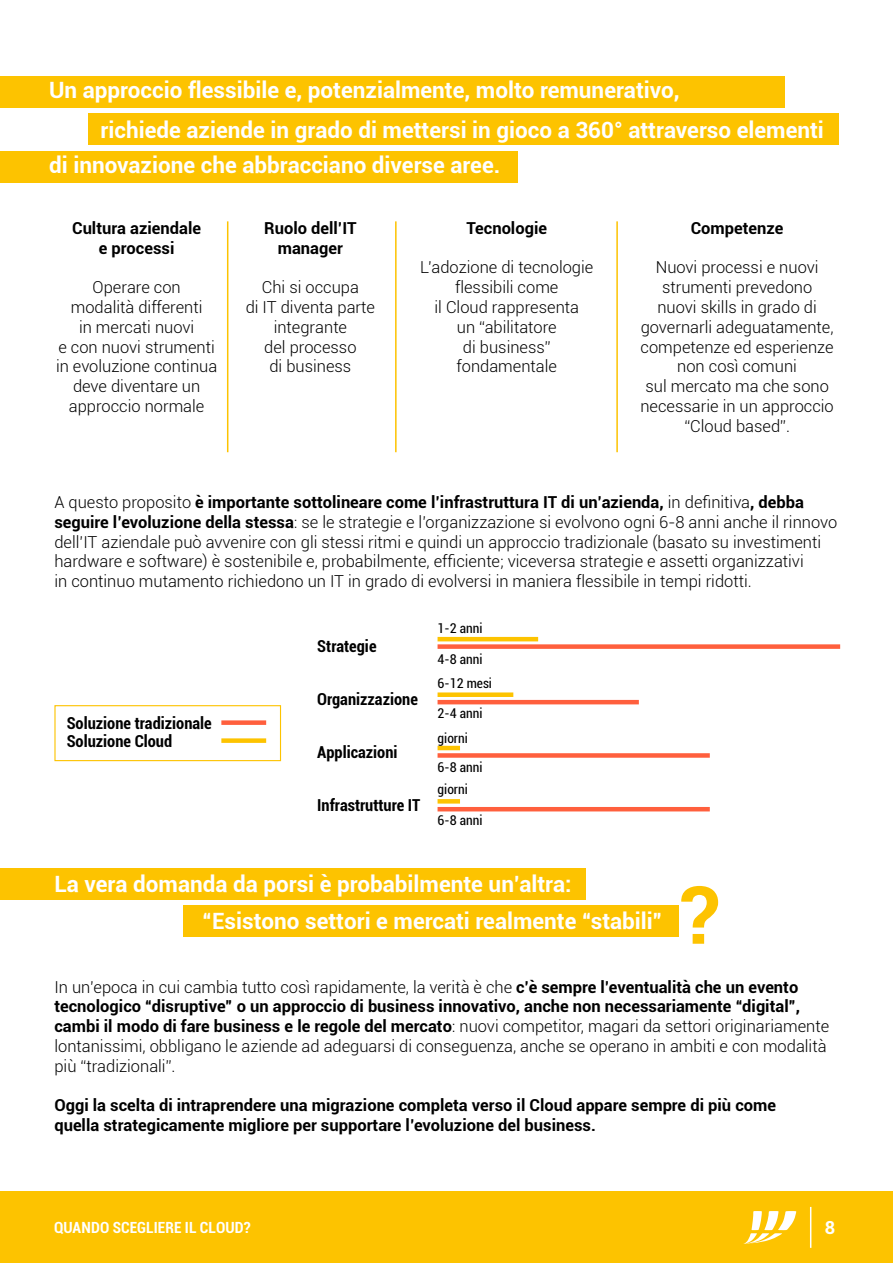
<style>
.page{position:relative;width:893px;height:1263px;background:#fff}
.page>*{position:absolute;margin:0;border:0;box-sizing:border-box;transform-origin:0 0}
.t1{font:700 22.5px/36.9px "Roboto";color:#fff}
.t2{font:700 18px "Roboto";color:#fff}
.t3{font:300 16.5px/19.8px "Roboto";color:#000;text-align:center}
.t4{font:700 16.5px/19.8px "Roboto";color:#000;text-align:center}
.t5{font:700 condensed 16.5px "Roboto";color:#000}
.t6{font:700 condensed 15.45px "Roboto";letter-spacing:.005em;color:#fff}
.t7{font:condensed 13.5px "Roboto";color:#000}
.s1{font-weight:700}
</style>
<div class="page">
<div style="left:0;top:76px;width:784px;height:31px;background:#fdc300"></div>
<div style="left:0;top:868px;width:585px;height:31px;background:#fdc300"></div>
<div style="left:183px;top:905px;width:495px;height:31px;background:#fdc300"></div>
<div style="left:0;top:151px;width:517px;height:31px;background:#fdc300"></div>
<div style="left:89px;top:114px;width:750px;height:31px;background:#fdc300"></div>
<svg style="left:681px;top:886px;width:37px;height:58px"></svg>
<hr style="left:227px;top:221px;width:1px;height:231px;background:#fdc300">
<hr style="left:395px;top:221px;width:2px;height:231px;background:#fdc300">
<hr style="left:616px;top:221px;width:2px;height:231px;background:#fdc300">
<hr style="left:438px;top:637px;width:100px;height:4px;background:#fdc300">
<hr style="left:438px;top:746px;width:22px;height:4px;background:#fdc300">
<svg style="left:438px;top:799px;width:22px;height:4px"></svg>
<div style="left:438px;top:644px;width:402px;height:5px;background:#ff5f3d"></div>
<hr style="left:438px;top:700px;width:201px;height:4px;background:#ff5f3d">
<div style="left:438px;top:753px;width:272px;height:5px;background:#ff5f3d"></div>
<hr style="left:438px;top:807px;width:272px;height:4px;background:#ff5f3d">
<div style="left:438px;top:692px;width:75px;height:5px;background:#fdc300"></div>
<div style="left:221px;top:720px;width:45px;height:5px;background:#ff5f3d"></div>
<div style="left:221px;top:738px;width:45px;height:5px;background:#fdc300"></div>
<div style="left:54px;top:705px;width:227px;height:56px;border:1px solid #fdc300"></div>
<div style="left:0;top:1192px;width:893px;height:71px;background:#fdc300"></div>
<svg style="left:743px;top:1211px;width:53px;height:33px"></svg>
<hr style="left:810px;top:1207px;width:1px;height:41px;background:#fff">
<h1 class="t1" style="left:49px;top:71px;width:632px">Un approccio flessibile e, potenzialmente, molto remunerativo,</h1>
<h1 class="t1" style="left:101px;top:110px;width:725px">richiede aziende in grado di mettersi in gioco a 360° attraverso elementi</h1>
<h1 class="t1" style="left:49px;top:146px;width:453px">di innovazione che abbracciano diverse aree.</h1>
<p class="t4" style="left:72px;top:217px;width:130px">Cultura aziendale e processi</p>
<p class="t3" style="left:56px;top:277px;width:163px">Operare con<br>modalità differenti<br>in mercati nuovi<br>e con nuovi strumenti in evoluzione continua deve diventare un approccio normale</p>
<p class="t4" style="left:264px;top:217px;width:94px">Ruolo dell’IT manager</p>
<p class="t3" style="left:246px;top:277px;width:131px">Chi si occupa<br>di IT diventa parte integrante<br>del processo<br>di business</p>
<p class="t4" style="left:466px;top:217px;width:82px">Tecnologie</p>
<p class="t3" style="left:420px;top:257px;width:175px">L’adozione di tecnologie flessibili come<br>il Cloud rappresenta<br>un “abilitatore<br>di business” fondamentale</p>
<p class="t4" style="left:691px;top:217px;width:94px">Competenze</p>
<p class="t3" style="left:640px;top:257px;width:195px">Nuovi processi e nuovi strumenti prevedono nuovi skills in grado di governarli adeguatamente, competenze ed esperienze non così comuni<br>sul mercato ma che sono necessarie in un approccio “Cloud based”.</p>
<p class="t3" style="left:54px;top:492px;width:784px;text-align:left">A questo proposito <span class="s1">è importante sottolineare come l’infrastruttura IT di un’azienda,</span> in definitiva<span class="s1">, debba seguire l’evoluzione della stessa</span>: se le strategie e l’organizzazione si evolvono ogni 6-8 anni anche il rinnovo dell’IT aziendale può avvenire con gli stessi ritmi e quindi un approccio tradizionale (basato su investimenti hardware e software) è sostenibile e, probabilmente, efficiente; viceversa strategie e assetti organizzativi<br>in continuo mutamento richiedono un IT in grado di evolversi in maniera flessibile in tempi ridotti.</p>
<p class="t5" style="left:67px;top:711px;width:147px">Soluzione tradizionale</p>
<p class="t5" style="left:67px;top:729px;width:107px">Soluzione Cloud</p>
<p class="t5" style="left:317px;top:634px;width:61px">Strategie</p>
<p class="t5" style="left:317px;top:687px;width:102px">Organizzazione</p>
<p class="t5" style="left:317px;top:741px;width:82px">Applicazioni</p>
<p class="t5" style="left:317px;top:794px;width:104px">Infrastrutture IT</p>
<p class="t7" style="left:438px;top:619px;width:46px">1-2 anni</p>
<p class="t7" style="left:438px;top:650px;width:46px">4-8 anni</p>
<p class="t7" style="left:438px;top:674px;width:56px">6-12 mesi</p>
<p class="t7" style="left:438px;top:704px;width:46px">2-4 anni</p>
<p class="t7" style="left:438px;top:729px;width:32px">giorni</p>
<p class="t7" style="left:438px;top:780px;width:32px">giorni</p>
<p class="t7" style="left:438px;top:758px;width:46px">6-8 anni</p>
<p class="t7" style="left:438px;top:811px;width:46px">6-8 anni</p>
<h1 class="t1" style="left:202px;top:865px;width:462px;text-indent:-148px">La vera domanda da porsi è probabilmente un’altra: “Esistono settori e mercati realmente “stabili”</h1>
<p class="t3" style="left:54px;top:976px;width:776px;text-align:left">In un’epoca in cui cambia tutto così rapidamente, la verità è che <span class="s1">c’è sempre l’eventualità che un evento tecnologico “disruptive” o un approccio di business innovativo, anche non necessariamente “digital”, cambi il modo di fare business e le regole del mercato</span>: nuovi competitor, magari da settori originariamente lontanissimi, obbligano le aziende ad adeguarsi di conseguenza, anche se operano in ambiti e con modalità più “tradizionali”.</p>
<p class="t4" style="left:54px;top:1095px;width:723px;text-align:left">Oggi la scelta di intraprendere una migrazione completa verso il Cloud appare sempre di più come quella strategicamente migliore per supportare l’evoluzione del business.</p>
<p class="t6" style="left:54px;top:1217px;width:198px">QUANDO SCEGLIERE IL CLOUD?</p>
<p class="t2" style="left:825px;top:1215px;width:12px">8</p>
</div>
